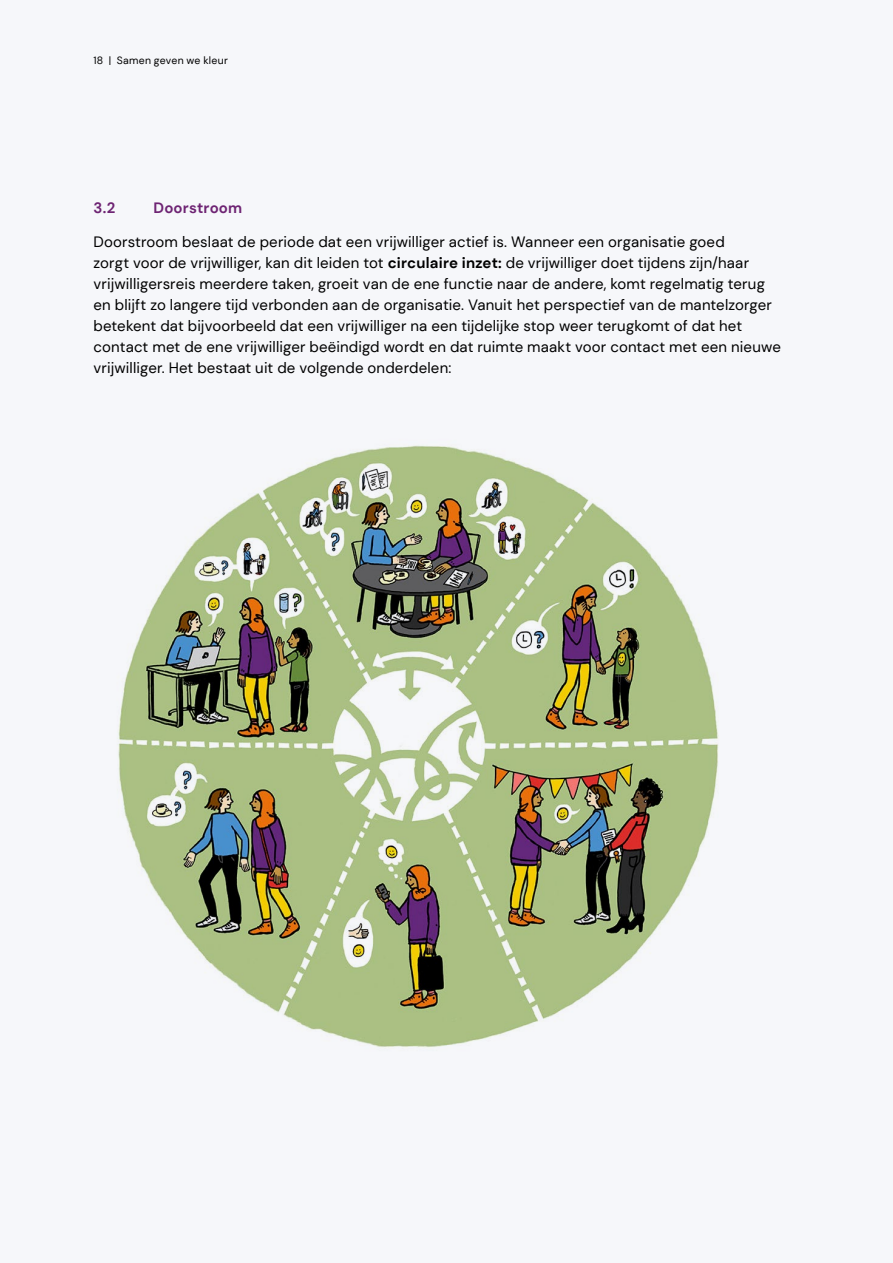
<style>
.page{position:relative;width:893px;height:1263px;background:#f6f7fa}
.page>*{position:absolute;margin:0;border:0;box-sizing:border-box;transform-origin:0 0}
.t1{font:15px/21px "DM Sans";letter-spacing:.01em;color:#000}
.t2{font:700 15px "DM Sans";letter-spacing:.01em;color:#6e2473}
.t3{font:10.5px "DM Sans";letter-spacing:.025em;color:#000}
.s1{font-weight:700}
</style>
<div class="page">
<img style="left:118px;top:445px;width:601px;height:603px">
<p class="t3" style="left:94px;top:54px;width:136px">18 | Samen geven we kleur</p>
<p class="t2" style="left:94px;top:198px;width:23px">3.2</p>
<p class="t2" style="left:154px;top:198px;width:90px">Doorstroom</p>
<p class="t1" style="left:94px;top:231px;width:689px">Doorstroom beslaat de periode dat een vrijwilliger actief is. Wanneer een organisatie goed<br>zorgt voor de vrijwilliger, kan dit leiden tot <span class="s1">circulaire inzet:</span> de vrijwilliger doet tijdens zijn/haar vrijwilligersreis meerdere taken, groeit van de ene functie naar de andere, komt regelmatig terug en blijft zo langere tijd verbonden aan de organisatie. Vanuit het perspectief van de mantelzorger betekent dat bijvoorbeeld dat een vrijwilliger na een tijdelijke stop weer terugkomt of dat het contact met de ene vrijwilliger beëindigd wordt en dat ruimte maakt voor contact met een nieuwe vrijwilliger. Het bestaat uit de volgende onderdelen:</p>
</div>
